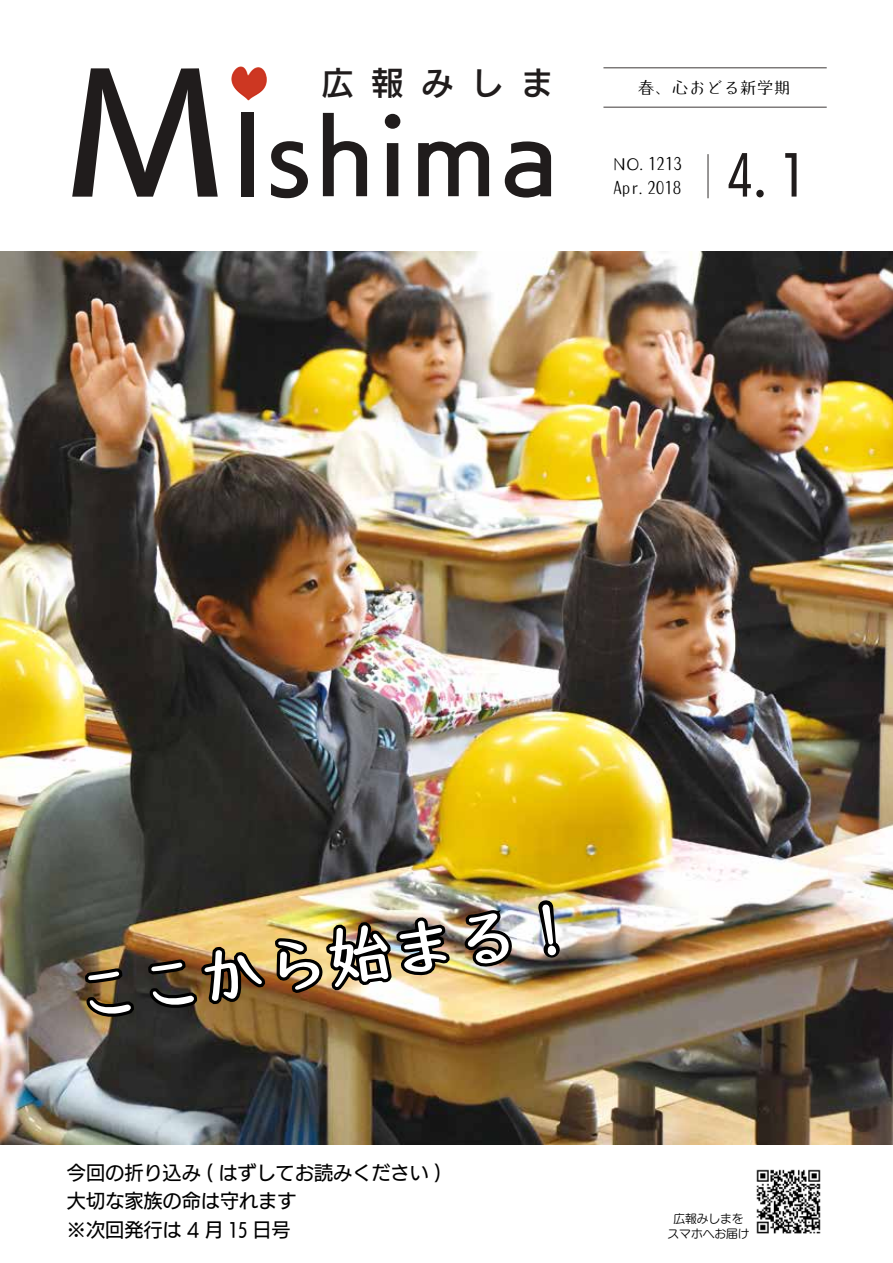
<style>
.page{position:relative;width:893px;height:1263px;background:#fff}
.page>*{position:absolute;margin:0;border:0;box-sizing:border-box;transform-origin:0 0}
.t1{font:95.7px "UD Kakugo Large Pro DB";letter-spacing:.05em;color:#201c1c}
.t2{font:63.75px "Budo Std L";color:#fff}
.t3{font:53.1px "UD Kakugo Large Pro M";color:#201c1c}
.t4{font:31.95px "UD Kakugo Large Pro DB";letter-spacing:.565em;color:#201c1c}
.t5{font:19.2px/28.7px "UD Kakugo Large Pro M";color:#000}
.t6{font:16.95px/24.5px "Budo Std L";color:#000}
.t7{font:11.7px/14.9px "UD Marugo Large Pro M";color:#000;text-align:center}
.s1{font-size:154.2px}
.s2{font-size:101.1px}
</style>
<div class="page">
<img style="left:0;top:252px;width:893px;height:892px">
<hr style="left:603px;top:68px;width:224px;height:1px;background:#3e3a39">
<hr style="left:603px;top:107px;width:224px;height:1px;background:#3e3a39">
<img style="left:231px;top:66px;width:11px;height:29px">
<hr style="left:707px;top:154px;width:1px;height:44px;background:#3e3a39">
<img style="left:756px;top:1169px;width:65px;height:65px">
<img style="left:81px;top:716px;width:432px;height:360px">
<img style="left:534px;top:896px;width:30px;height:66px">
<h1 class="t1" style="left:67px;top:77px;width:493px"><span class="s1">M</span><span class="s2">I</span>shima</h1>
<h3 class="t4" style="left:322px;top:57px;width:233px">広報みしま</h3>
<p class="t6" style="left:638px;top:74px;width:155px">春、心おどる新学期</p>
<p class="t6" style="left:613px;top:150px;width:71px">NO.12１3<br>Apr.2018</p>
<h3 class="t3" style="left:727px;top:131px;width:81px">4.1</h3>
<h2 class="t2" style="left:69px;top:950px;width:512px;rotate:-8deg">ここから始まる！</h2>
<p class="t5" style="left:67px;top:1157px;width:376px">今回の折り込み ( はずしてお読みください )大切な家族の命は守れます<br>※次回発行は 4 月 15 日号</p>
<p class="t7" style="left:668px;top:1210px;width:83px">広報みしまをスマホへお届け</p>
</div>
